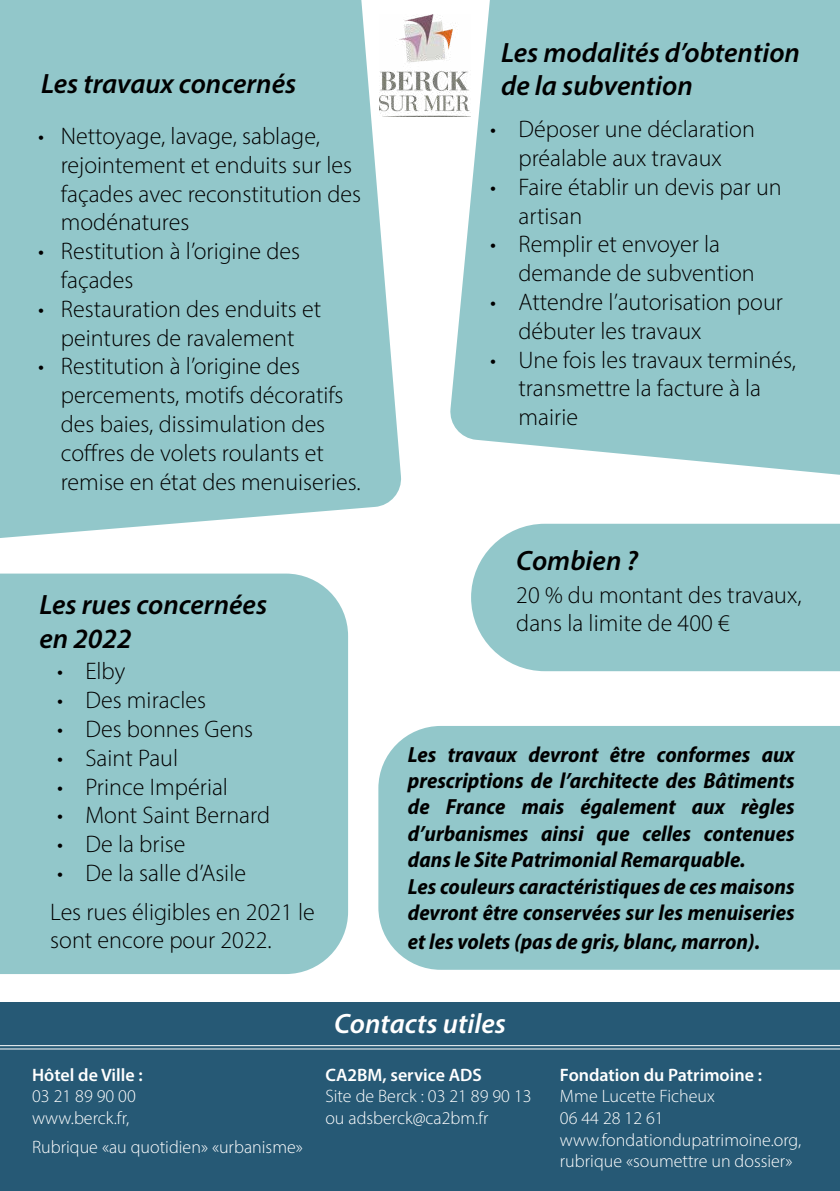
<style>
.page{position:relative;width:840px;height:1191px;background:#fff}
.page>*{position:absolute;margin:0;border:0;box-sizing:border-box;transform-origin:0 0}
.t1{font:italic 600 28px/33.6px "Myriad Pro";color:#000}
.t2{font:italic 600 28px "Myriad Pro";color:#fff}
.t3{font:300 24px/28.8px "Myriad Pro";color:#000}
.t4{font:italic 700 semi-condensed 22px/26.4px "Myriad Pro";color:#000}
.t5{font:300 18px/21.6px "Myriad Pro";color:#fff}
.t6{font:600 18px "Myriad Pro";color:#fff}
</style>
<div class="page">
<div style="left:378px;top:726px;width:461px;height:243px;background:#92c7ca"></div>
<div style="left:0;top:573px;width:348px;height:401px;background:#92c7ca"></div>
<div style="left:471px;top:524px;width:368px;height:147px;background:#92c7ca"></div>
<svg style="left:448px;top:0;width:391px;height:475px;background:#9acbce"></svg>
<svg style="left:0;top:0;width:402px;height:538px;background:#99cacd"></svg>
<div style="left:0;top:1002px;width:839px;height:189px;background:#265975"></div>
<hr style="left:0;top:1045px;width:839px;height:1px;background:#fff">
<hr style="left:0;top:1048px;width:839px;height:1px;background:#fff">
<img style="left:379px;top:14px;width:91px;height:102px">
<p class="t1" style="left:41px;top:66px;width:256px">Les travaux concernés</p>
<p class="t3" style="left:61px;top:121px;width:302px;text-indent:-23px">• Nettoyage, lavage, sablage, rejointement et enduits sur les façades avec reconstitution des modénatures</p>
<p class="t3" style="left:61px;top:236px;width:241px;text-indent:-23px">• Restitution à l’origine des façades</p>
<p class="t3" style="left:38px;top:294px;width:284px;text-align:center">• Restauration des enduits et peintures de ravalement</p>
<p class="t3" style="left:61px;top:352px;width:301px;text-indent:-23px">• Restitution à l’origine des percements, motifs décoratifs des baies, dissimulation des coffres de volets roulants et remise en état des menuiseries.</p>
<p class="t1" style="left:39px;top:587px;width:229px">Les rues concernées en 2022</p>
<p class="t3" style="left:57px;top:656px;width:70px">• Elby</p>
<p class="t3" style="left:57px;top:685px;width:150px">• Des miracles</p>
<p class="t3" style="left:57px;top:714px;width:198px">• Des bonnes Gens</p>
<p class="t3" style="left:57px;top:743px;width:122px">• Saint Paul</p>
<p class="t3" style="left:57px;top:772px;width:172px">• Prince Impérial</p>
<p class="t3" style="left:57px;top:800px;width:214px">• Mont Saint Bernard</p>
<p class="t3" style="left:57px;top:829px;width:130px">• De la brise</p>
<p class="t3" style="left:57px;top:858px;width:190px">• De la salle d’Asile</p>
<p class="t3" style="left:50px;top:897px;width:266px">Les rues éligibles en 2021 le sont encore pour 2022.</p>
<p class="t1" style="left:501px;top:35px;width:300px">Les modalités d’obtention de la subvention</p>
<p class="t3" style="left:490px;top:114px;width:266px;text-align:center">• Déposer une déclaration préalable aux travaux</p>
<p class="t3" style="left:518px;top:172px;width:264px;text-indent:-28px">• Faire établir un devis par un artisan</p>
<p class="t3" style="left:518px;top:230px;width:238px;text-indent:-28px">• Remplir et envoyer la demande de subvention</p>
<p class="t3" style="left:518px;top:287px;width:266px;text-indent:-28px">• Attendre l’autorisation pour débuter les travaux</p>
<p class="t3" style="left:518px;top:345px;width:279px;text-indent:-28px">• Une fois les travaux terminés, transmettre la facture à la mairie</p>
<p class="t1" style="left:516px;top:543px;width:123px">Combien ?</p>
<p class="t3" style="left:516px;top:580px;width:286px">20 % du montant des travaux, dans la limite de 400 €</p>
<p class="t4" style="left:408px;top:740px;width:388px">Les travaux devront être conformes aux prescriptions de l’architecte des Bâtiments de France mais également aux règles d’urbanismes ainsi que celles contenues dans le Site Patrimonial Remarquable.<br>Les couleurs caractéristiques de ces maisons devront être conservées sur les menuiseries</p>
<p class="t4" style="left:408px;top:927px;width:353px">et les volets (pas de gris, blanc, marron).</p>
<p class="t6" style="left:32px;top:1063px;width:112px">Hôtel de Ville :</p>
<p class="t5" style="left:32px;top:1085px;width:105px">03 21 89 90 00 www.berck.fr,</p>
<p class="t5" style="left:32px;top:1135px;width:272px">Rubrique «au quotidien» «urbanisme»</p>
<p class="t2" style="left:334px;top:1005px;width:173px">Contacts utiles</p>
<p class="t6" style="left:325px;top:1063px;width:158px">CA2BM, service ADS</p>
<p class="t5" style="left:325px;top:1085px;width:207px">Site de Berck : 03 21 89 90 13 ou adsberck@ca2bm.fr</p>
<p class="t6" style="left:559px;top:1063px;width:203px">Fondation du Patrimoine :</p>
<p class="t5" style="left:559px;top:1085px;width:242px">Mme Lucette Ficheux<br>06 44 28 12 61 www.fondationdupatrimoine.org, rubrique «soumettre un dossier»</p>
</div>
